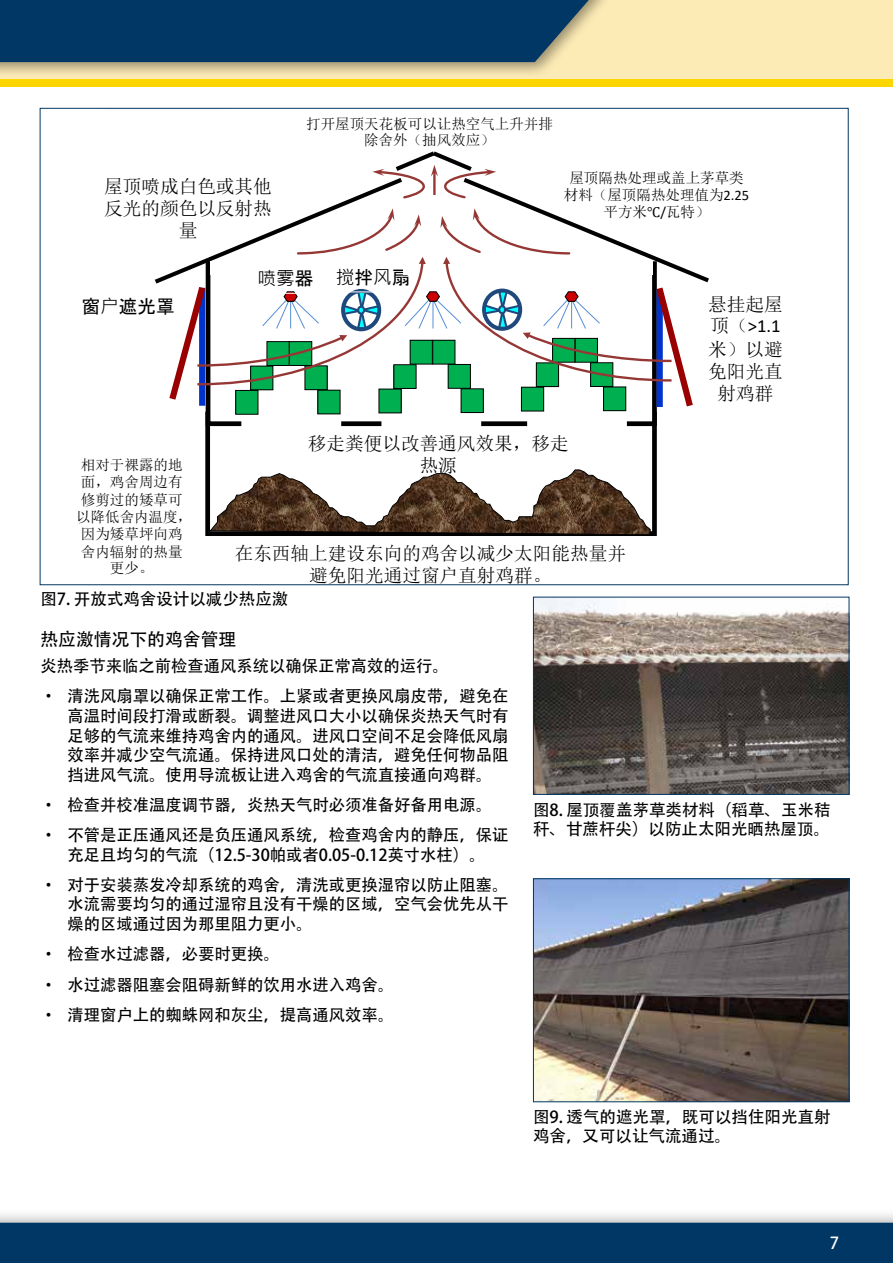
<style>
.page{position:relative;width:893px;height:1263px;background:#fff}
.page>*{position:absolute;margin:0;border:0;box-sizing:border-box;transform-origin:0 0}
.t1{font:18.6px/22px "Sim Sun";color:#000;text-align:center}
.t2{font:18.6px "Microsoft Jheng Hei";color:#000}
.t3{font:18.6px "Calibri";color:#000}
.t4{font:18.6px "MS P Gothic";color:#000}
.t5{font:18px "Adobe Heiti Std";color:#000}
.t6{font:16.5px/19.5px "Adobe Heiti Std";color:#000;text-align:justify}
.t7{font:16.5px "Adobe Heiti Std";color:#fff}
.t8{font:14.55px/17.2px "Sim Sun";color:#000;text-align:center}
.s1{font-family:"Microsoft Jheng Hei"}
.s2{font-family:"MS P Gothic"}
.s3{font-family:"Calibri"}
.s4{font-family:"Cambria Math"}
.s5{font-family:"Sim Sun"}
</style>
<div class="page">
<div style="left:0;top:1207px;width:893px;height:56px;background:#000;opacity:.4"></div>
<div style="left:0;top:1223px;width:893px;height:40px;background:#003764"></div>
<div style="left:0;top:0;width:893px;height:84px;background:#fdebb6"></div>
<div style="left:0;top:79px;width:893px;height:8px;background:#fdd600"></div>
<div style="left:0;top:0;width:615px;height:78px;background:#000;opacity:.4"></div>
<div style="left:0;top:0;width:600px;height:62px;background:#003764"></div>
<div style="left:205px;top:411px;width:452px;height:125px;border:5px solid #000"></div>
<div style="left:208px;top:264px;width:446px;height:160px;background:#fff"></div>
<svg style="left:209px;top:469px;width:442px;height:67px"></svg>
<div style="left:235px;top:390px;width:23px;height:25px;border:1px solid #000"></div>
<svg style="left:154px;top:151px;width:555px;height:262px"></svg>
<img style="left:535px;top:880px;width:312px;height:220px">
<div style="left:533px;top:878px;width:316px;height:224px;border:1px solid #003764"></div>
<img style="left:535px;top:599px;width:312px;height:194px">
<div style="left:533px;top:597px;width:316px;height:198px;border:1px solid #003764"></div>
<p class="t1" style="left:104px;top:175px;width:169px">屋顶喷成白色或其他反光的颜色以反射热量</p>
<p class="t8" style="left:306px;top:115px;width:248px;line-height:16.4px">打开屋顶天花板可以让热空气上升并排除舍外（抽风效应）</p>
<p class="t4" style="left:82px;top:297px;width:95px">窗<span class="s1">户</span>遮光罩</p>
<p class="t2" style="left:258px;top:267px;width:57px">喷雾<span class="s2">器</span></p>
<p class="t2" style="left:336px;top:265px;width:76px">搅<span class="s2">拌</span>风<span class="s2">扇</span></p>
<p class="t8" style="left:564px;top:170px;width:187px;line-height:16.8px">屋顶隔热处理或盖上茅草类材料（屋顶隔热处理值为<span class="s3">2.25</span>平方米<span class="s4">℃</span><span class="s3">/</span>瓦特）</p>
<p class="t1" style="left:708px;top:294px;width:76px">悬挂起屋</p>
<p class="t3" style="left:710px;top:313px;width:72px"><span class="s5">顶（</span>&gt;1.1</p>
<p class="t1" style="left:708px;top:338px;width:76px">米）以避免阳光直射鸡群</p>
<p class="t8" style="left:76px;top:456px;width:118px">相对于裸露的地面，鸡舍周边有修剪过的矮草可以降低舍内温度，因为矮草坪向鸡舍内辐射的热量更少。</p>
<p class="t1" style="left:308px;top:433px;width:262px">移走粪便以改善通风效果，移走热源</p>
<p class="t1" style="left:235px;top:542px;width:393px">在东西轴上建设东向的鸡舍以减少太阳能热量并避免阳光通过窗户直射鸡群。</p>
<p class="t6" style="left:40px;top:590px;width:250px">图7. 开放式鸡舍设计以减少热应激</p>
<p class="t5" style="left:40px;top:628px;width:198px">热应激情况下的鸡舍管理</p>
<p class="t6" style="left:40px;top:657px;width:410px">炎热季节来临之前检查通风系统以确保正常高效的运行。</p>
<p class="t6" style="left:67px;top:687px;width:443px;text-indent:-27px">• 清洗风扇罩以确保正常工作。上紧或者更换风扇皮带，避免在高温时间段打滑或断裂。调整进风口大小以确保炎热天气时有足够的气流来维持鸡舍内的通风。进风口空间不足会降低风扇效率并减少空气流通。保持进风口处的清洁，避免任何物品阻挡进风气流。使用导流板让进入鸡舍的气流直接通向鸡群。</p>
<p class="t6" style="left:40px;top:795px;width:453px">• 检查并校准温度调节器，炎热天气时必须准备好备用电源。</p>
<p class="t6" style="left:40px;top:826px;width:470px;text-align:center">• 不管是正压通风还是负压通风系统，检查鸡舍内的静压，保证充足且均匀的气流（12.5-30帕或者0.05-0.12英寸水柱）。</p>
<p class="t6" style="left:67px;top:875px;width:443px;text-indent:-27px">• 对于安装蒸发冷却系统的鸡舍，清洗或更换湿帘以防止阻塞。水流需要均匀的通过湿帘且没有干燥的区域，空气会优先从干燥的区域通过因为那里阻力更小。</p>
<p class="t6" style="left:40px;top:945px;width:241px">• 检查水过滤器，必要时更换。</p>
<p class="t6" style="left:40px;top:975px;width:355px">• 水过滤器阻塞会阻碍新鲜的饮用水进入鸡舍。</p>
<p class="t6" style="left:40px;top:1005px;width:355px">• 清理窗户上的蜘蛛网和灰尘，提高通风效率。</p>
<p class="t6" style="left:533px;top:800px;width:299px">图8. 屋顶覆盖茅草类材料（稻草、玉米秸秆、甘蔗杆尖）以防止太阳光晒热屋顶。</p>
<p class="t6" style="left:533px;top:1107px;width:299px">图9. 透气的遮光罩，既可以挡住阳光直射鸡舍，又可以让气流通过。</p>
<p class="t7" style="left:830px;top:1233px;width:11px">7</p>
</div>
